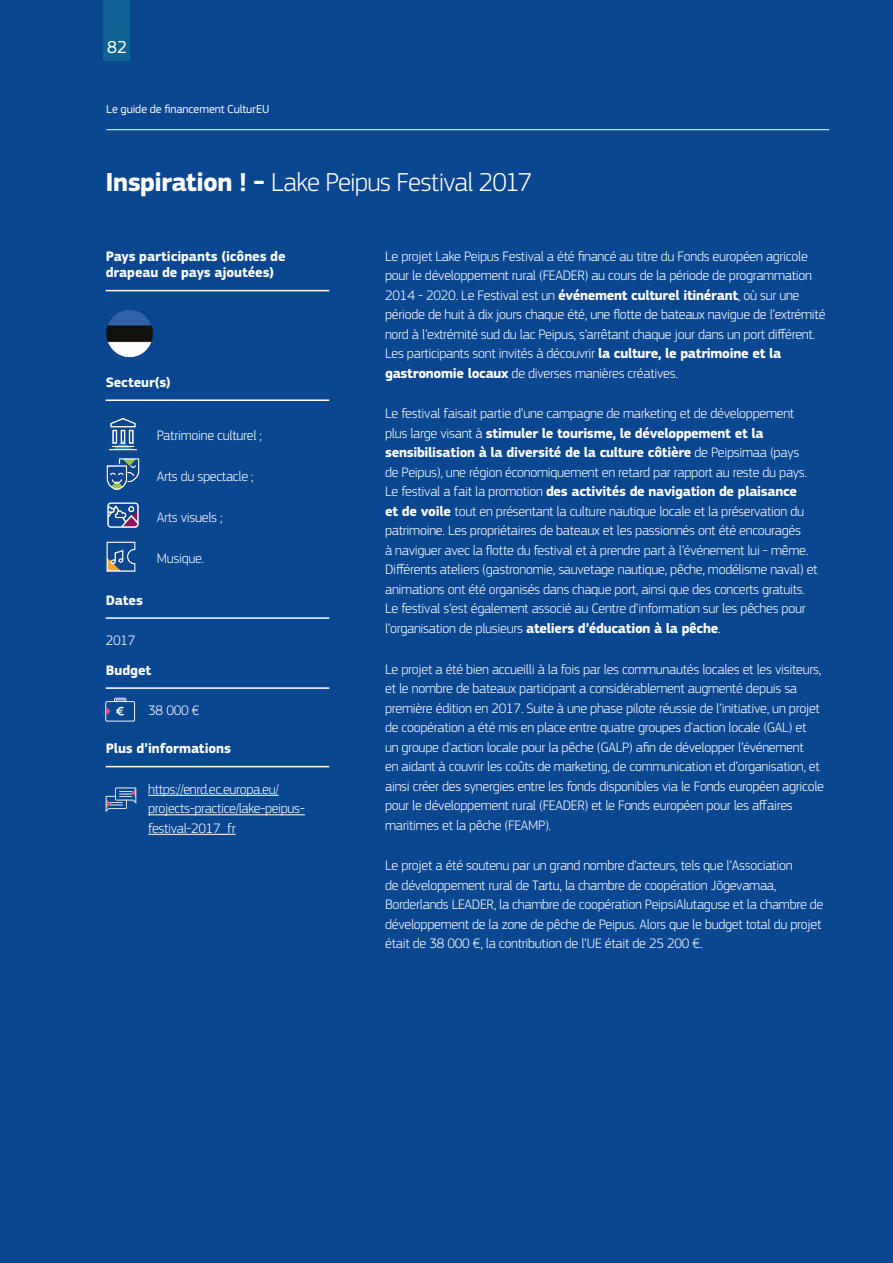
<style>
.page{position:relative;width:893px;height:1263px;background:#0b4691}
.page>*{position:absolute;margin:0;border:0;box-sizing:border-box;transform-origin:0 0}
.Get_Inspired_Heading{font:300 27px "EC Square Sans Pro";letter-spacing:-.03em;color:#fff}
.t1{font:18px "EC Square Sans Pro";color:#fff}
.Get_Inspired_Body_Co{font:300 14.25px/19.5px "EC Square Sans Pro";letter-spacing:-.02em;color:#fff}
.Get_Inspired_Heading-2{font:700 14.25px/16.5px "EC Square Sans Pro";letter-spacing:-.005em;color:#fff}
.t2{font:12px "EC Square Sans Pro";letter-spacing:-.005em;color:#fff}
.s1{font-weight:700}
</style>
<div class="page">
<svg style="left:105px;top:698px;width:30px;height:23px"></svg>
<svg style="left:106px;top:787px;width:30px;height:25px"></svg>
<img style="left:109px;top:417px;width:28px;height:34px">
<img style="left:106px;top:458px;width:34px;height:32px">
<img style="left:107px;top:502px;width:32px;height:26px">
<img style="left:106px;top:541px;width:30px;height:31px">
<hr style="left:106px;top:290px;width:223px;height:1px;background:#fff">
<hr style="left:106px;top:399px;width:223px;height:2px;background:#fff">
<hr style="left:106px;top:617px;width:223px;height:2px;background:#fff">
<hr style="left:106px;top:687px;width:223px;height:2px;background:#fff">
<hr style="left:106px;top:766px;width:223px;height:1px;background:#fff">
<hr style="left:148px;top:795px;width:131px;height:1px;background:#fff">
<hr style="left:148px;top:814px;width:157px;height:1px;background:#fff">
<hr style="left:148px;top:834px;width:88px;height:1px;background:#fff">
<img style="left:106px;top:310px;width:47px;height:47px">
<hr style="left:106px;top:129px;width:723px;height:1px;background:#fff">
<div style="left:103px;top:0;width:27px;height:61px;background:#0e6192"></div>
<p class="t1" style="left:107px;top:36px;width:22px">82</p>
<p class="t2" style="left:106px;top:102px;width:165px">Le guide de financement CulturEU</p>
<p class="Get_Inspired_Heading" style="left:106px;top:166px;width:428px"><span class="s1">Inspiration ! -</span> Lake Peipus Festival 2017</p>
<p class="Get_Inspired_Heading-2" style="left:106px;top:248px;width:181px">Pays participants (icônes de drapeau de pays ajoutées)</p>
<p class="Get_Inspired_Heading-2" style="left:106px;top:374px;width:67px">Secteur(s)</p>
<p class="Get_Inspired_Body_Co" style="left:157px;top:426px;width:107px">Patrimoine culturel ;</p>
<p class="Get_Inspired_Body_Co" style="left:157px;top:466px;width:99px">Arts du spectacle ;</p>
<p class="Get_Inspired_Body_Co" style="left:157px;top:507px;width:67px">Arts visuels ;</p>
<p class="Get_Inspired_Body_Co" style="left:157px;top:548px;width:49px">Musique.</p>
<p class="Get_Inspired_Heading-2" style="left:106px;top:592px;width:39px">Dates</p>
<p class="Get_Inspired_Body_Co" style="left:106px;top:631px;width:31px">2017</p>
<p class="Get_Inspired_Heading-2" style="left:106px;top:662px;width:47px">Budget</p>
<p class="Get_Inspired_Body_Co" style="left:148px;top:701px;width:53px">38 000 €</p>
<p class="Get_Inspired_Heading-2" style="left:106px;top:741px;width:127px">Plus d’informations</p>
<p class="Get_Inspired_Body_Co" style="left:148px;top:779px;width:158px">https://enrd.ec.europa.eu/ projects-practice/lake-peipus&shy;festival-2017_fr</p>
<p class="Get_Inspired_Body_Co" style="left:385px;top:246px;width:442px">Le projet Lake Peipus Festival a été financé au titre du Fonds européen agricole pour le développement rural (FEADER) au cours de la période de programmation 2014 - 2020. Le Festival est un <span class="s1">événement culturel itinérant</span>, où sur une période de huit à dix jours chaque été, une flotte de bateaux navigue de l’extrémité nord à l’extrémité sud du lac Peipus, s’arrêtant chaque jour dans un port différent.<br>Les participants sont invités à découvrir <span class="s1">la culture, le patrimoine et la gastronomie locaux</span> de diverses manières créatives.</p>
<p class="Get_Inspired_Body_Co" style="left:385px;top:404px;width:434px">Le festival faisait partie d’une campagne de marketing et de développement plus large visant à <span class="s1">stimuler le tourisme, le développement et la sensibilisation à la diversité de la culture côtière</span> de Peipsimaa (pays<br>de Peipus), une région économiquement en retard par rapport au reste du pays.<br>Le festival a fait la promotion <span class="s1">des activités de navigation de plaisance<br>et de voile</span> tout en présentant la culture nautique locale et la préservation du patrimoine. Les propriétaires de bateaux et les passionnés ont été encouragés<br>à naviguer avec la flotte du festival et à prendre part à l’événement lui - même.<br>Différents ateliers (gastronomie, sauvetage nautique, pêche, modélisme naval) et animations ont été organisés dans chaque port, ainsi que des concerts gratuits.<br>Le festival s’est également associé au Centre d’information sur les pêches pour l’organisation de plusieurs <span class="s1">ateliers d’éducation à la pêche</span>.</p>
<p class="Get_Inspired_Body_Co" style="left:385px;top:659px;width:440px">Le projet a été bien accueilli à la fois par les communautés locales et les visiteurs, et le nombre de bateaux participant a considérablement augmenté depuis sa première édition en 2017. Suite à une phase pilote réussie de l’initiative, un projet de coopération a été mis en place entre quatre groupes d'action locale (GAL) et<br>un groupe d'action locale pour la pêche (GALP) afin de développer l’événement<br>en aidant à couvrir les coûts de marketing, de communication et d’organisation, et ainsi créer des synergies entre les fonds disponibles via le Fonds européen agricole pour le développement rural (FEADER) et le Fonds européen pour les affaires maritimes et la pêche (FEAMP).</p>
<p class="Get_Inspired_Body_Co" style="left:385px;top:856px;width:440px">Le projet a été soutenu par un grand nombre d’acteurs, tels que l’Association<br>de développement rural de Tartu, la chambre de coopération Jõgevamaa, Borderlands LEADER, la chambre de coopération PeipsiAlutaguse et la chambre de développement de la zone de pêche de Peipus. Alors que le budget total du projet était de 38 000 €, la contribution de l’UE était de 25 200 €.</p>
</div>
